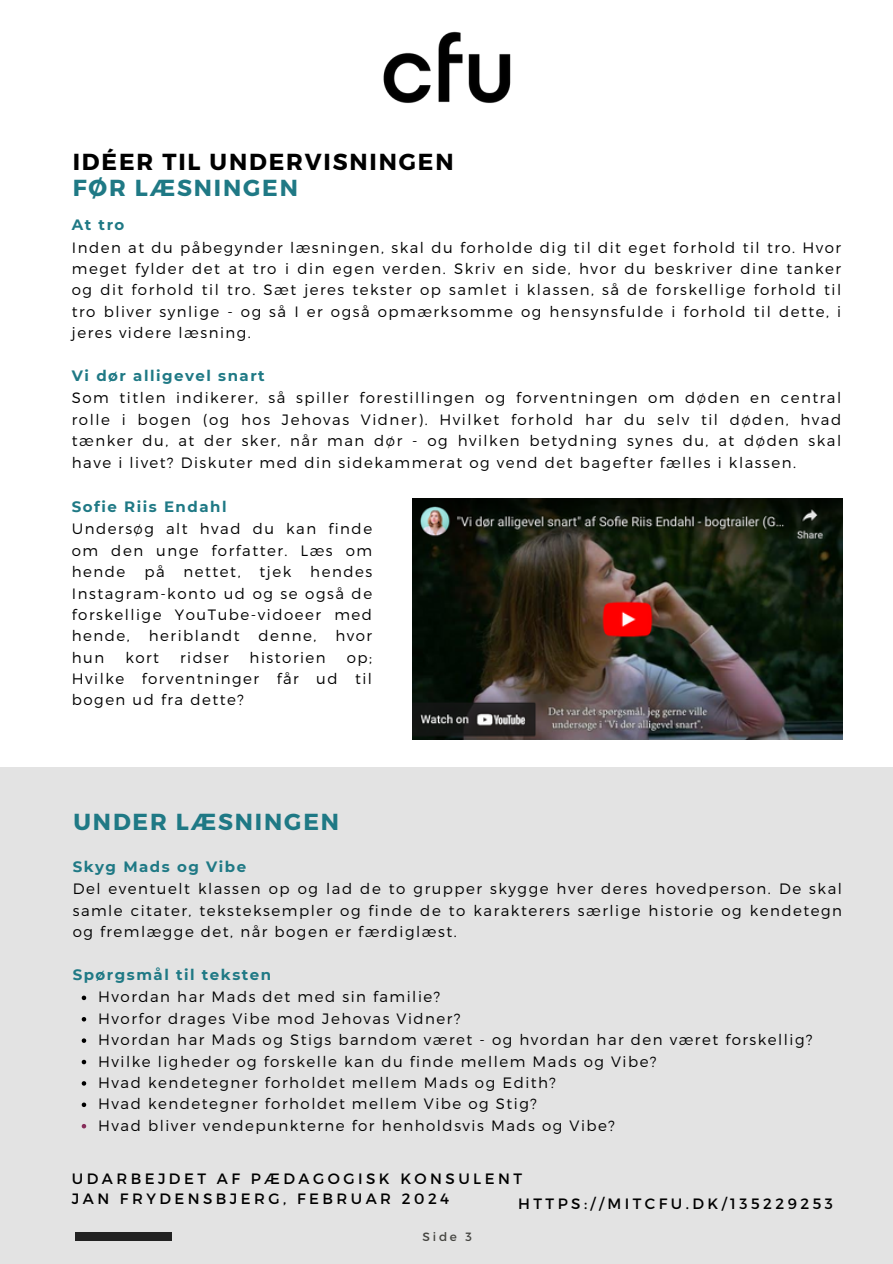
<style>
.page{position:relative;width:893px;height:1264px;background:#fff}
.page>*{position:absolute;margin:0;border:0;box-sizing:border-box;transform-origin:0 0}
.t1{font:700 23.1px/25.8px "Montserrat";letter-spacing:.08em;color:#000}
.t2{font:700 23.1px "Montserrat";letter-spacing:.08em;color:#1f7985}
.t3{font:300 15px/21.6px "Montserrat";letter-spacing:.1em;color:#000}
.t4{font:15px/20.2px "Montserrat";letter-spacing:.23em;color:#000}
.t5{font:700 15px "Montserrat";letter-spacing:.1em;color:#1f7985}
.t6{font:12px "Montserrat";color:#444440}
.s1{color:#1f7985}
.s2{font-weight:700;color:#1f7985}
</style>
<div class="page">
<div style="left:0;top:767px;width:892px;height:496px;background:#e3e3e3"></div>
<div style="left:75px;top:1232px;width:96px;height:9px;background:#222"></div>
<img style="left:383px;top:31px;width:128px;height:72px">
<img style="left:413px;top:498px;width:429px;height:241px">
<svg style="left:82px;top:995px;width:4px;height:5px"></svg>
<svg style="left:82px;top:1017px;width:4px;height:4px"></svg>
<svg style="left:82px;top:1038px;width:4px;height:4px"></svg>
<svg style="left:82px;top:1059px;width:4px;height:5px"></svg>
<svg style="left:82px;top:1081px;width:4px;height:4px"></svg>
<svg style="left:82px;top:1102px;width:4px;height:5px"></svg>
<svg style="left:82px;top:1124px;width:4px;height:4px"></svg>
<h4 class="t1" style="left:73px;top:148px;width:382px">IDÉER TIL UNDERVISNINGEN<br><span class="s1">FØR LÆSNINGEN</span></h4>
<p class="t3" style="left:72px;top:213px;width:770px"><span class="s2">At tro<br></span>Inden at du påbegynder læsningen, skal du forholde dig til dit eget forhold til tro. Hvor meget fylder det at tro i din egen verden. Skriv en side, hvor du beskriver dine tanker og dit forhold til tro. Sæt jeres tekster op samlet i klassen, så de forskellige forhold til tro bliver synlige - og så I er også opmærksomme og hensynsfulde i forhold til dette, i jeres videre læsning.</p>
<h1 class="t3" style="left:72px;top:364px;width:770px"><span class="s2">Vi dør alligevel snart<br></span>Som titlen indikerer, så spiller forestillingen og forventningen om døden en central rolle i bogen (og hos Jehovas Vidner). Hvilket forhold har du selv til døden, hvad tænker du, at der sker, når man dør - og hvilken betydning synes du, at døden skal have i livet? Diskuter med din sidekammerat og vend det bagefter fælles i klassen.</h1>
<h1 class="t3" style="left:72px;top:495px;width:302px"><span class="s2">Sofie Riis Endahl<br></span>Undersøg alt hvad du kan finde om den unge forfatter. Læs om hende</h1>
<h1 class="t3" style="left:144px;top:560px;width:22px">på</h1>
<h1 class="t3" style="left:184px;top:560px;width:58px">nettet,</h1>
<h1 class="t3" style="left:259px;top:560px;width:33px">tjek</h1>
<h1 class="t3" style="left:72px;top:560px;width:302px;text-align:justify;text-indent:238px">hendes Instagram-konto ud og se også de forskellige YouTube-vidoeer med hende,</h1>
<h1 class="t3" style="left:149px;top:624px;width:92px">heriblandt</h1>
<h1 class="t3" style="left:258px;top:624px;width:59px">denne,</h1>
<h1 class="t3" style="left:335px;top:624px;width:38px">hvor</h1>
<h1 class="t3" style="left:72px;top:645px;width:34px">hun</h1>
<h1 class="t3" style="left:125px;top:645px;width:35px">kort</h1>
<h1 class="t3" style="left:180px;top:645px;width:50px">ridser</h1>
<h1 class="t3" style="left:249px;top:645px;width:78px">historien</h1>
<h1 class="t3" style="left:72px;top:646px;width:302px;text-align:justify;text-indent:275px">op; Hvilke forventninger får ud til bogen ud fra dette?</h1>
<h4 class="t2" style="left:73px;top:806px;width:267px">UNDER LÆSNINGEN</h4>
<h3 class="t3" style="left:73px;top:854px;width:770px"><span class="s2">Skyg Mads og Vibe<br></span>Del eventuelt klassen op og lad de to grupper skygge hver deres hovedperson. De skal samle citater, teksteksempler og finde de to karakterers særlige historie og kendetegn og fremlægge det, når bogen er færdiglæst.</h3>
<p class="t5" style="left:73px;top:965px;width:200px">Spørgsmål til teksten</p>
<p class="t3" style="left:98px;top:985px;width:343px">Hvordan har Mads det med sin familie?</p>
<p class="t3" style="left:98px;top:1006px;width:363px">Hvorfor drages Vibe mod Jehovas Vidner?</p>
<p class="t3" style="left:98px;top:1028px;width:715px">Hvordan har Mads og Stigs barndom været - og hvordan har den været forskellig?</p>
<p class="t3" style="left:98px;top:1049px;width:559px">Hvilke ligheder og forskelle kan du finde mellem Mads og Vibe?</p>
<p class="t3" style="left:98px;top:1071px;width:459px">Hvad kendetegner forholdet mellem Mads og Edith?</p>
<p class="t3" style="left:98px;top:1092px;width:440px">Hvad kendetegner forholdet mellem Vibe og Stig?</p>
<h2 class="t3" style="left:98px;top:1113px;width:518px">Hvad bliver vendepunkterne for henholdsvis Mads og Vibe?</h2>
<h4 class="t4" style="left:72px;top:1167px;width:451px">UDARBEJDET AF PÆDAGOGISK KONSULENT<br>JAN FRYDENSBJERG, FEBRUAR 2024</h4>
<p class="t4" style="left:518px;top:1192px;width:316px">HTTPS://MITCFU.DK/135229253</p>
<p class="t6" style="left:422px;top:1228px;width:51px">Side 3</p>
</div>
